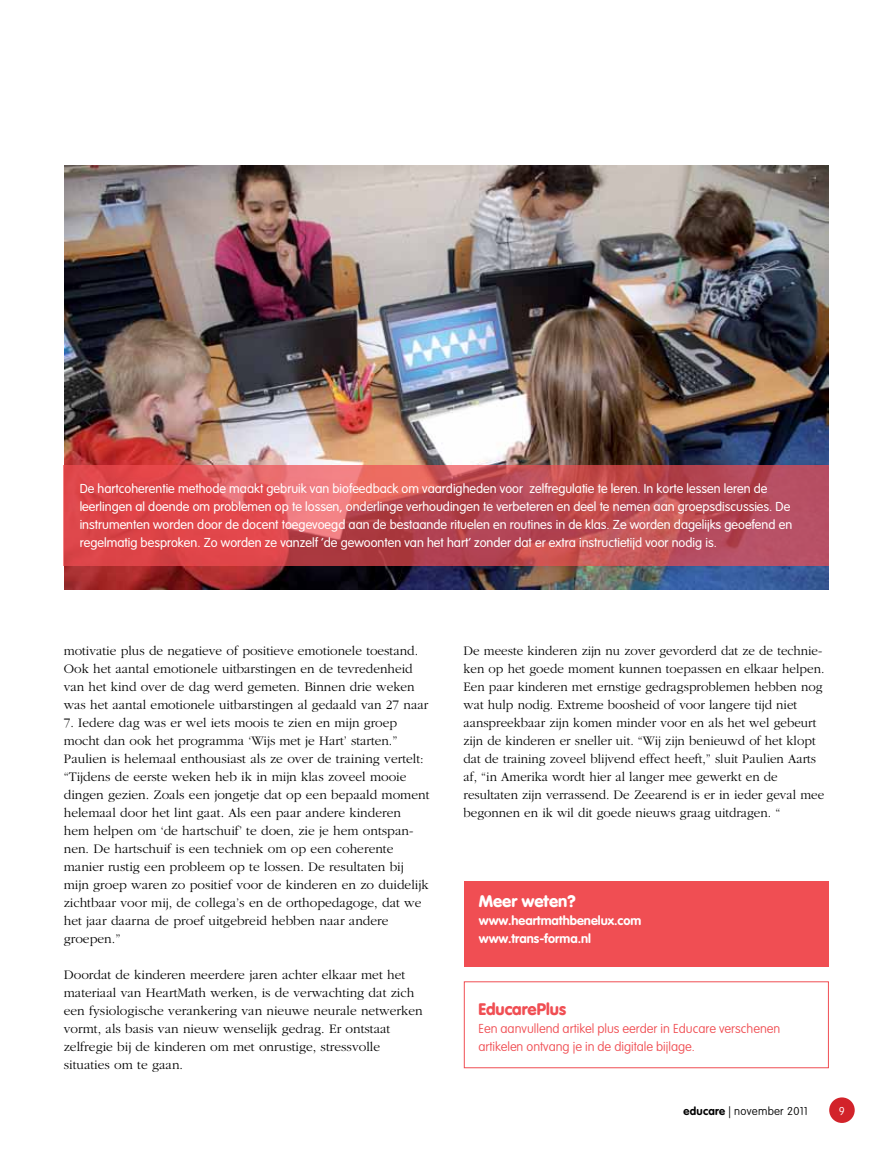
<style>
.page{position:relative;width:893px;height:1149px;background:#fff}
.page>*{position:absolute;margin:0;border:0;box-sizing:border-box;transform-origin:0 0}
.t1{font:900 16.5px "VAG Rounded";color:#f04e53}
.t2{font:900 16.5px "VAG Rounded";color:#fff}
.t3{font:300 13.5px/18px "Garamond";color:#000}
.t4{font:300 12.75px/18px "VAG Rounded";color:#fff}
.t5{font:100 12.75px/18px "VAG Rounded Std";color:#f04e53}
.t6{font:700 12.75px/18px "VAG Rounded";color:#fff}
.t7{font:100 11.25px "VAG Rounded Std";letter-spacing:.025em;color:#000}
.t8{font:100 11.25px "VAG Rounded Std";color:#fff}
.s1{font-family:"VAG Rounded";font-weight:700}
</style>
<div class="page">
<div style="left:465px;top:880px;width:364px;height:86px;background:#f04e53"></div>
<div style="left:464px;top:981px;width:365px;height:86px;border:1px solid #f04e53"></div>
<img style="left:64px;top:166px;width:764px;height:423px">
<div style="left:829px;top:1097px;width:26px;height:25px;background:#d2232a;border-radius:50%"></div>
<svg style="left:64px;top:465px;width:765px;height:100px;background:#c74c54"></svg>
<p class="t4" style="left:80px;top:479px;width:714px">De hartcoherentie methode maakt gebruik van biofeedback om vaardigheden voor zelfregulatie te leren. In korte lessen leren de leerlingen al doende om problemen op te lossen, onderlinge verhoudingen te verbeteren en deel te nemen aan groepsdiscussies. De instrumenten worden door de docent toegevoegd aan de bestaande rituelen en routines in de klas. Ze worden dagelijks geoefend en regelmatig besproken. Zo worden ze vanzelf ‘de gewoonten van het hart’ zonder dat er extra instructietijd voor nodig is.</p>
<p class="t3" style="left:64px;top:642px;width:366px">motivatie plus de negatieve of positieve emotionele toestand.<br>Ook het aantal emotionele uitbarstingen en de tevredenheid van het kind over de dag werd gemeten. Binnen drie weken was het aantal emotionele uitbarstingen al gedaald van 27 naar</p>
<p class="t3" style="left:64px;top:714px;width:367px">7. Iedere dag was er wel iets moois te zien en mijn groep mocht dan ook het programma ‘Wijs met je Hart’ starten.” Paulien is helemaal enthousiast als ze over de training vertelt: “Tijdens de eerste weken heb ik in mijn klas zoveel mooie dingen gezien. Zoals een jongetje dat op een bepaald moment helemaal door het lint gaat. Als een paar andere kinderen hem helpen om ‘de hartschuif’ te doen, zie je hem ontspan&shy;nen. De hartschuif is een techniek om op een coherente manier rustig een probleem op te lossen. De resultaten bij mijn groep waren zo positief voor de kinderen en zo duidelijk zichtbaar voor mij, de collega’s en de orthopedagoge, dat we het jaar daarna de proef uitgebreid hebben naar andere groepen.”</p>
<p class="t3" style="left:64px;top:965px;width:360px">Doordat de kinderen meerdere jaren achter elkaar met het materiaal van HeartMath werken, is de verwachting dat zich een fysiologische verankering van nieuwe neurale netwerken vormt, als basis van nieuw wenselijk gedrag. Er ontstaat zelfregie bij de kinderen om met onrustige, stressvolle situaties om te gaan.</p>
<p class="t3" style="left:463px;top:642px;width:362px">De meeste kinderen zijn nu zover gevorderd dat ze de technie&shy;ken op het goede moment kunnen toepassen en elkaar helpen.<br>Een paar kinderen met ernstige gedragsproblemen hebben nog wat hulp nodig. Extreme boosheid of voor langere tijd niet aanspreekbaar zijn komen minder voor en als het wel gebeurt zijn de kinderen er sneller uit. “Wij zijn benieuwd of het klopt dat de training zoveel blijvend effect heeft,” sluit Paulien Aarts af, “in Amerika wordt hier al langer mee gewerkt en de resultaten zijn verrassend. De Zeearend is er in ieder geval mee begonnen en ik wil dit goede nieuws graag uitdragen. “</p>
<p class="t2" style="left:479px;top:891px;width:98px">Meer weten?</p>
<p class="t6" style="left:479px;top:911px;width:164px">www.heartmathbenelux.com www.trans-forma.nl</p>
<p class="t1" style="left:478px;top:999px;width:89px">EducarePlus</p>
<p class="t5" style="left:478px;top:1019px;width:303px">Een aanvullend artikel plus eerder in Educare verschenen artikelen ontvang je in de digitale bijlage.</p>
<p class="t7" style="left:683px;top:1104px;width:126px"><span class="s1">educare</span> | november 2011</p>
<p class="t8" style="left:839px;top:1103px;width:8px">9</p>
</div>
